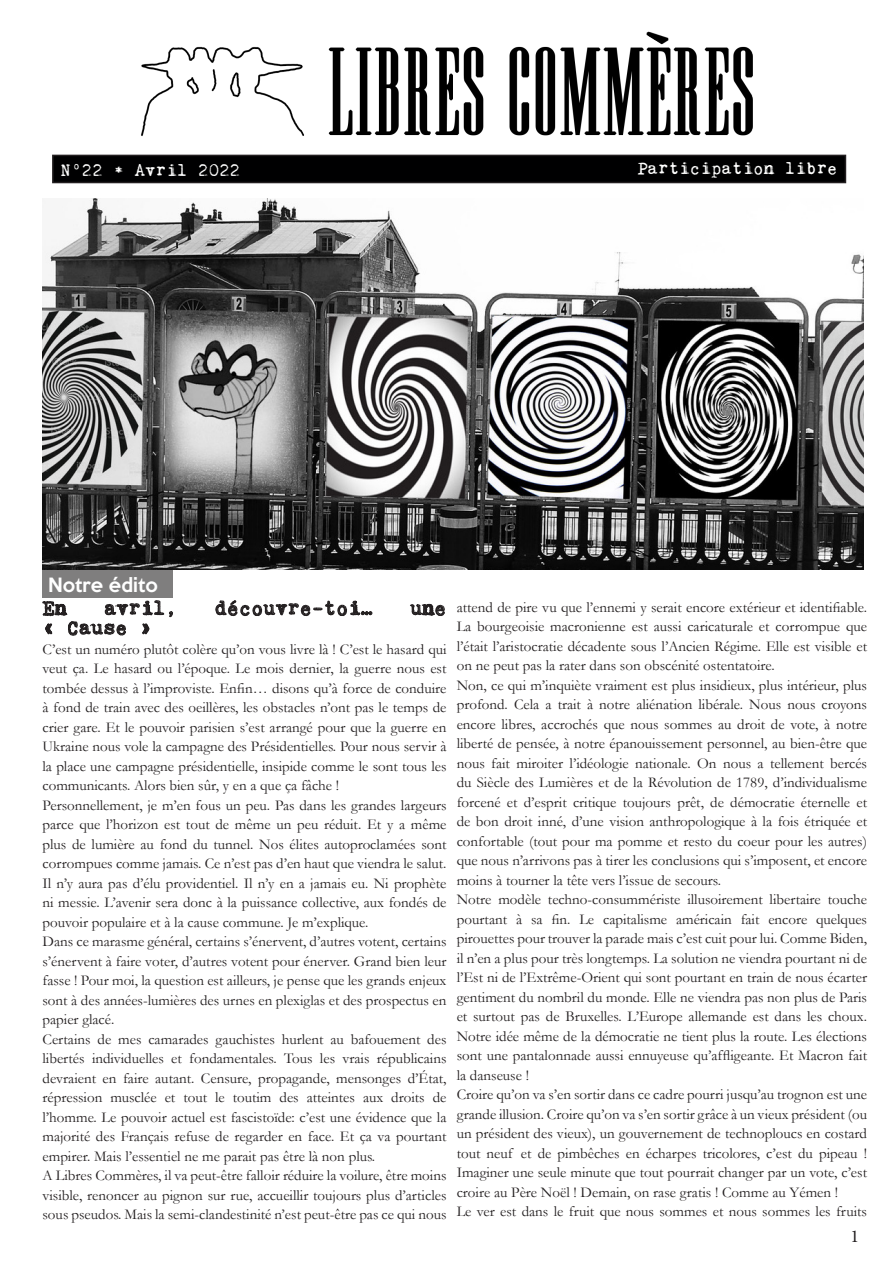
<style>
.page{position:relative;width:893px;height:1263px;background:#fff}
.page>*{position:absolute;margin:0;border:0;box-sizing:border-box;transform-origin:0 0}
.t1{font:20.7px "Kingthings Trypewriter 2";color:#231f20}
.t2{font:18px "Kingthings Trypewriter 2";color:#fff}
.t3{font:500 18px "Keep Calm";color:#fff}
.t4{font:18px "Minion Pro";color:#231f20}
.t5{font:15px/19.5px "Garamond";color:#231f20;text-align:justify}
</style>
<div class="page">
<img style="left:101px;top:31px;width:691px;height:124px">
<div style="left:53px;top:155px;width:792px;height:28px;background:#000001"></div>
<div style="left:52px;top:155px;width:794px;height:28px;border:2px solid #231f20"></div>
<img style="left:43px;top:198px;width:820px;height:372px">
<div style="left:43px;top:570px;width:130px;height:27px;background:#7f7e7e"></div>
<svg style="left:215px;top:600px;width:157px;height:16px"></svg>
<svg style="left:410px;top:603px;width:35px;height:13px"></svg>
<svg style="left:42px;top:600px;width:131px;height:36px"></svg>
<p class="t2" style="left:61px;top:160px;width:181px">N°22 • Avril 2022</p>
<p class="t2" style="left:637px;top:159px;width:202px">Participation libre</p>
<p class="t3" style="left:48px;top:569px;width:111px">Notre édito</p>
<p class="t1" style="left:43px;top:597px;width:26px">En</p>
<p class="t1" style="left:104px;top:597px;width:74px">avril,</p>
<p class="t1" style="left:215px;top:597px;width:159px">découvre-toi…</p>
<p class="t1" style="left:410px;top:597px;width:38px">une</p>
<p class="t1" style="left:43px;top:616px;width:111px">« Cause »</p>
<p class="t5" style="left:43px;top:639px;width:405px">C’est un numéro plutôt colère qu’on vous livre là ! C’est le hasard qui veut ça. Le hasard ou l’époque. Le mois dernier, la guerre nous est tombée dessus à l’improviste. Enfin… disons qu’à force de conduire à fond de train avec des oeillères, les obstacles n’ont pas le temps de crier gare. Et le pouvoir parisien s’est arrangé pour que la guerre en Ukraine nous vole la campagne des Présidentielles. Pour nous servir à la place une campagne présidentielle, insipide comme le sont tous les communicants. Alors bien sûr, y en a que ça fâche !</p>
<p class="t5" style="left:43px;top:795px;width:405px">Personnellement, je m’en fous un peu. Pas dans les grandes largeurs parce que l’horizon est tout de même un peu réduit. Et y a même plus de lumière au fond du tunnel. Nos élites autoproclamées sont corrompues comme jamais. Ce n’est pas d’en haut que viendra le salut.<br>Il n’y aura pas d’élu providentiel. Il n’y en a jamais eu. Ni prophète ni messie. L’avenir sera donc à la puissance collective, aux fondés de pouvoir populaire et à la cause commune. Je m’explique.</p>
<p class="t5" style="left:43px;top:931px;width:405px">Dans ce marasme général, certains s’énervent, d’autres votent, certains s’énervent à faire voter, d’autres votent pour énerver. Grand bien leur fasse ! Pour moi, la question est ailleurs, je pense que les grands enjeux sont à des années-lumières des urnes en plexiglas et des prospectus en papier glacé.</p>
<p class="t5" style="left:43px;top:1029px;width:405px">Certains de mes camarades gauchistes hurlent au bafouement des libertés individuelles et fondamentales. Tous les vrais républicains devraient en faire autant. Censure, propagande, mensonges d’État, répression musclée et tout le toutim des atteintes aux droits de l’homme. Le pouvoir actuel est fascistoïde: c’est une évidence que la majorité des Français refuse de regarder en face. Et ça va pourtant empirer. Mais l’essentiel ne me parait pas être là non plus.</p>
<p class="t5" style="left:43px;top:1165px;width:405px">A Libres Commères, il va peut-être falloir réduire la voilure, être moins visible, renoncer au pignon sur rue, accueillir toujours plus d’articles sous pseudos. Mais la semi-clandestinité n’est peut-être pas ce qui nous</p>
<p class="t5" style="left:457px;top:597px;width:412px">attend de pire vu que l’ennemi y serait encore extérieur et identifiable.<br>La bourgeoisie macronienne est aussi caricaturale et corrompue que l’était l’aristocratie décadente sous l’Ancien Régime. Elle est visible et on ne peut pas la rater dans son obscénité ostentatoire.</p>
<p class="t5" style="left:457px;top:675px;width:412px">Non, ce qui m’inquiète vraiment est plus insidieux, plus intérieur, plus profond. Cela a trait à notre aliénation libérale. Nous nous croyons encore libres, accrochés que nous sommes au droit de vote, à notre liberté de pensée, à notre épanouissement personnel, au bien-être que nous fait miroiter l’idéologie nationale. On nous a tellement bercés du Siècle des Lumières et de la Révolution de 1789, d’individualisme forcené et d’esprit critique toujours prêt, de démocratie éternelle et de bon droit inné, d’une vision anthropologique à la fois étriquée et confortable (tout pour ma pomme et resto du coeur pour les autres) que nous n’arrivons pas à tirer les conclusions qui s’imposent, et encore moins à tourner la tête vers l’issue de secours.</p>
<p class="t5" style="left:457px;top:889px;width:412px">Notre modèle techno-consummériste illusoirement libertaire touche pourtant à sa fin. Le capitalisme américain fait encore quelques pirouettes pour trouver la parade mais c’est cuit pour lui. Comme Biden, il n’en a plus pour très longtemps. La solution ne viendra pourtant ni de l’Est ni de l’Extrême-Orient qui sont pourtant en train de nous écarter gentiment du nombril du monde. Elle ne viendra pas non plus de Paris et surtout pas de Bruxelles. L’Europe allemande est dans les choux.<br>Notre idée même de la démocratie ne tient plus la route. Les élections sont une pantalonnade aussi ennuyeuse qu’affligeante. Et Macron fait la danseuse !</p>
<p class="t5" style="left:457px;top:1084px;width:412px">Croire qu’on va s’en sortir dans ce cadre pourri jusqu’au trognon est une grande illusion. Croire qu’on va s’en sortir grâce à un vieux président (ou un président des vieux), un gouvernement de technoploucs en costard tout neuf et de pimbêches en écharpes tricolores, c’est du pipeau !<br>Imaginer une seule minute que tout pourrait changer par un vote, c’est croire au Père Noël ! Demain, on rase gratis ! Comme au Yémen !</p>
<p class="t5" style="left:457px;top:1201px;width:412px">Le ver est dans le fruit que nous sommes et nous sommes les fruits</p>
<p class="t4" style="left:850px;top:1225px;width:10px">1</p>
</div>
